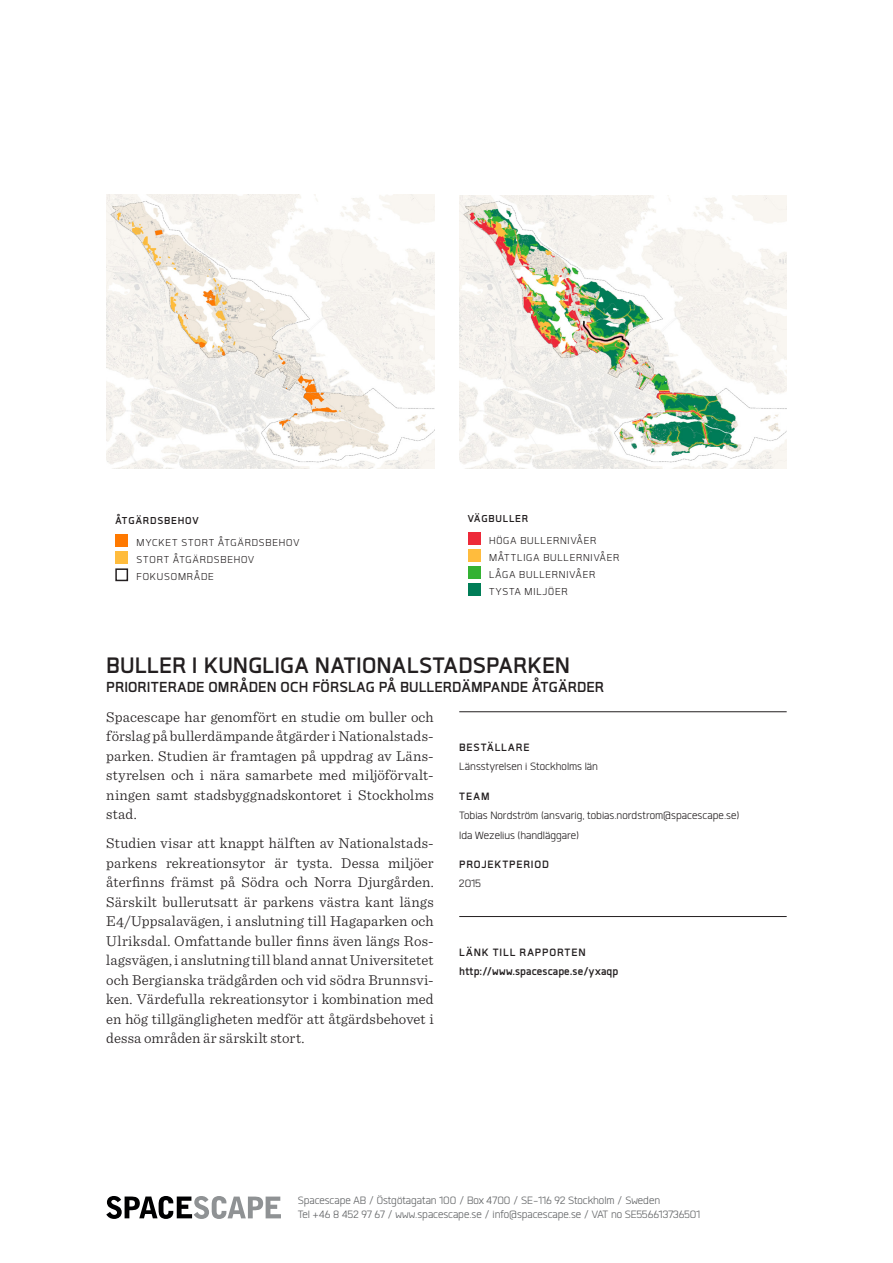
<style>
.page{position:relative;width:893px;height:1263px;background:#fff}
.page>*{position:absolute;margin:0;border:0;box-sizing:border-box;transform-origin:0 0}
.t1{font:700 30px "Gram";letter-spacing:.01em;color:#231f20}
.t2{font:700 19.5px "Gram";letter-spacing:.01em;color:#231f20}
.Brödtext{font:300 15px/19.5px "Sentinel";letter-spacing:.01em;color:#231f20;text-align:justify}
.t3{font:300 14.25px/14.2px "Gram";color:#616365}
.Fakta_brödtext{font:300 14.25px "Gram";letter-spacing:.005em;color:#231f20}
.Fakta_rubrik{font:700 14.25px "Gram";letter-spacing:.065em;color:#231f20}
.Fakta_brödtext-2{font:700 14.25px "Gram";letter-spacing:.01em;color:#231f20}
.Bildtext_rubrik{font:300 13.5px "Gram";letter-spacing:.065em;color:#231f20}
.Bildtext_rubrik-2{font:700 13.5px "Gram";letter-spacing:.065em;color:#231f20}
</style>
<div class="page">
<svg style="left:106px;top:1196px;width:175px;height:23px"></svg>
<hr style="left:459px;top:711px;width:328px;height:1px;background:#231f20">
<hr style="left:459px;top:916px;width:328px;height:1px;background:#231f20">
<img style="left:107px;top:195px;width:327px;height:273px">
<div style="left:115px;top:551px;width:13px;height:13px;background:#ffbc3d"></div>
<div style="left:115px;top:534px;width:13px;height:13px;background:#ff7900"></div>
<div style="left:115px;top:568px;width:13px;height:13px;border:2px solid #231f20"></div>
<img style="left:459px;top:195px;width:328px;height:273px">
<div style="left:468px;top:566px;width:12px;height:13px;background:#34b233"></div>
<div style="left:468px;top:549px;width:12px;height:13px;background:#ffbc3d"></div>
<div style="left:468px;top:532px;width:12px;height:13px;background:#ed2939"></div>
<div style="left:468px;top:583px;width:12px;height:13px;background:#007d57"></div>
<p class="Bildtext_rubrik-2" style="left:115px;top:514px;width:85px">ÅTGÄRDSBEHOV</p>
<p class="Bildtext_rubrik-2" style="left:468px;top:512px;width:62px">VÄGBULLER</p>
<p class="Bildtext_rubrik" style="left:137px;top:536px;width:164px">MYCKET STORT ÅTGÄRDSBEHOV</p>
<p class="Bildtext_rubrik" style="left:489px;top:534px;width:109px">HÖGA BULLERNIVÅER</p>
<p class="Bildtext_rubrik" style="left:137px;top:553px;width:119px">STORT ÅTGÄRDSBEHOV</p>
<p class="Bildtext_rubrik" style="left:489px;top:551px;width:132px">MÅTTLIGA BULLERNIVÅER</p>
<p class="Bildtext_rubrik" style="left:137px;top:570px;width:79px">FOKUSOMRÅDE</p>
<p class="Bildtext_rubrik" style="left:489px;top:568px;width:108px">LÅGA BULLERNIVÅER</p>
<p class="Bildtext_rubrik" style="left:489px;top:585px;width:80px">TYSTA MILJÖER</p>
<p class="t1" style="left:106px;top:650px;width:465px">BULLER I KUNGLIGA NATIONALSTADSPARKEN</p>
<p class="t2" style="left:106px;top:678px;width:499px">PRIORITERADE OMRÅDEN OCH FÖRSLAG PÅ BULLERDÄMPANDE ÅTGÄRDER</p>
<p class="Brödtext" style="left:106px;top:706px;width:329px">Spacescape har genomfört en studie om buller och förslag på bullerdämpande åtgärder i Nationalstads&shy;parken. Studien är framtagen på uppdrag av Läns&shy;styrelsen och i nära samarbete med miljöförvalt&shy;ningen samt stadsbyggnadskontoret i Stockholms stad.</p>
<p class="Brödtext" style="left:106px;top:832px;width:329px">Studien visar att knappt hälften av Nationalstads&shy;parkens rekreationsytor är tysta. Dessa miljöer återfinns främst på Södra och Norra Djurgården.<br>Särskilt bullerutsatt är parkens västra kant längs E4/Uppsalavägen, i anslutning till Hagaparken och Ulriksdal. Omfattande buller finns även längs Ros&shy;lagsvägen, i anslutning till bland annat Universitetet och Bergianska trädgården och vid södra Brunnsvi&shy;ken. Värdefulla rekreationsytor i kombination med en hög tillgängligheten medför att åtgärdsbehovet i dessa områden är särskilt stort.</p>
<p class="Fakta_rubrik" style="left:459px;top:740px;width:72px">BESTÄLLARE</p>
<p class="Fakta_brödtext" style="left:459px;top:760px;width:140px">Länsstyrelsen i Stockholms län</p>
<p class="Fakta_rubrik" style="left:459px;top:789px;width:32px">TEAM</p>
<p class="Fakta_brödtext" style="left:459px;top:809px;width:282px">Tobias Nordström (ansvarig, tobias.nordstrom@spacescape.se)</p>
<p class="Fakta_brödtext" style="left:459px;top:828px;width:122px">Ida Wezelius (handläggare)</p>
<p class="Fakta_rubrik" style="left:459px;top:857px;width:91px">PROJEKTPERIOD</p>
<p class="Fakta_brödtext" style="left:459px;top:877px;width:23px">2015</p>
<p class="Fakta_rubrik" style="left:459px;top:945px;width:128px">LÄNK TILL RAPPORTEN</p>
<p class="Fakta_brödtext-2" style="left:459px;top:964px;width:161px">http://www.spacescape.se/yxaqp</p>
<p class="t3" style="left:298px;top:1193px;width:404px">Spacescape AB / Östgötagatan 100 / Box 4700 / SE-116 92 Stockholm / Sweden<br>Tel +46 8 452 97 67 / www.spacescape.se / info@spacescape.se / VAT no SE556613736501</p>
</div>
